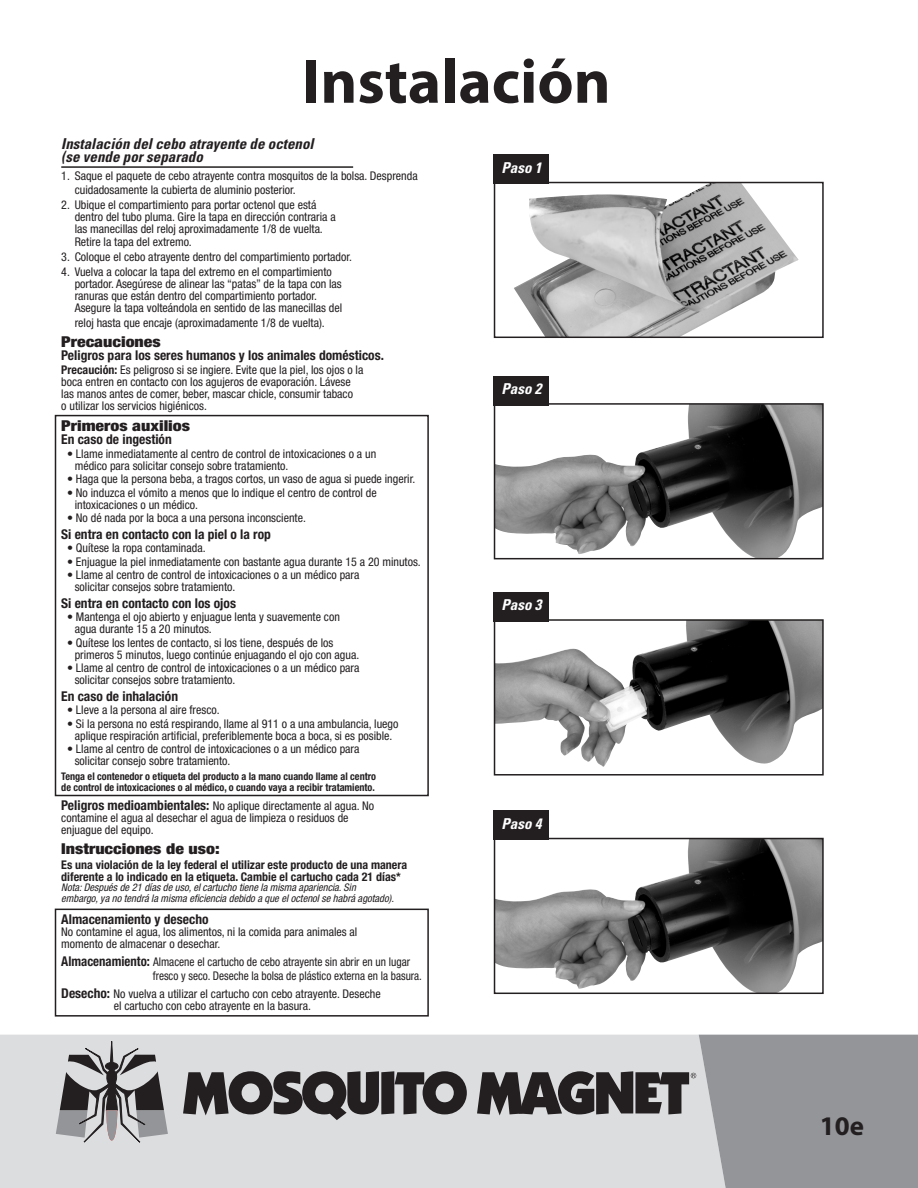
<style>
.page{position:relative;width:918px;height:1188px;background:#fff}
.page>*{position:absolute;margin:0;border:0;box-sizing:border-box;transform-origin:0 0}
.t1{font:700 63px "Myriad Pro";color:#231f20}
.t2{font:700 27px "Myriad Pro";color:#231f20}
.t3{font:italic 700 condensed 15px "Univers";color:#231f20}
.t4{font:900 condensed 15px "Helvetica Neue";color:#231f20;scale:1.19 1}
.t5{font:italic 700 condensed 15px "Univers";color:#fff}
.t6{font:700 condensed 13.5px "Helvetica Neue LT Std";color:#231f20}
.t7{font:condensed 12px/12px "Helvetica Neue";color:#231f20}
.t8{font:700 condensed 12px/12px "Helvetica Neue LT Std";color:#231f20}
.t9{font:condensed 12px/13.5px "Helvetica Neue";color:#231f20;scale:.95 1}
.t10{font:italic condensed 10.5px "Helvetica Neue";color:#231f20}
.t11{font:700 condensed 10.5px "Helvetica Neue LT Std";color:#231f20}
.s1{font-family:"Helvetica Neue LT Std";font-weight:700}
.s2{font-family:"Helvetica Neue LT Std";font-weight:700;font-size:13.5px}
</style>
<div class="page">
<div style="left:0;top:1035px;width:477px;height:153px;background:#dcdddf"></div>
<svg style="left:56px;top:1035px;width:112px;height:121px;background:#a5a5a7"></svg>
<svg style="left:183px;top:1071px;width:284px;height:49px;background:#6a6869"></svg>
<svg style="left:477px;top:1035px;width:441px;height:153px;background:#a8a8ab"></svg>
<hr style="left:61px;top:166px;width:292px;height:2px;background:#231f20">
<div style="left:494px;top:154px;width:55px;height:30px;background:#231f20"></div>
<img style="left:514px;top:185px;width:285px;height:150px">
<div style="left:494px;top:182px;width:330px;height:156px;border:2px solid #231f20"></div>
<div style="left:494px;top:376px;width:55px;height:29px;background:#231f20"></div>
<img style="left:497px;top:406px;width:324px;height:150px">
<div style="left:494px;top:403px;width:330px;height:156px;border:2px solid #231f20"></div>
<div style="left:494px;top:592px;width:55px;height:30px;background:#231f20"></div>
<img style="left:497px;top:622px;width:324px;height:145px">
<div style="left:494px;top:619px;width:330px;height:157px;border:2px solid #231f20"></div>
<div style="left:494px;top:810px;width:55px;height:30px;background:#231f20"></div>
<img style="left:497px;top:841px;width:324px;height:150px">
<div style="left:494px;top:838px;width:330px;height:156px;border:2px solid #231f20"></div>
<div style="left:55px;top:909px;width:374px;height:108px;border:2px solid #231f20"></div>
<div style="left:55px;top:415px;width:374px;height:381px;border:2px solid #231f20"></div>
<p class="t1" style="left:302px;top:40px;width:310px">Instalación</p>
<p class="t3" style="left:61px;top:134px;width:254px">Instalación del cebo atrayente de octenol</p>
<p class="t3" style="left:61px;top:148px;width:143px">(se vende por separado</p>
<p class="t7" style="left:61px;top:170px;width:358px">1. Saque el paquete de cebo atrayente contra mosquitos de la bolsa. Desprenda</p>
<p class="t7" style="left:75px;top:183px;width:222px">cuidadosamente la cubierta de aluminio posterior.</p>
<p class="t7" style="left:61px;top:198px;width:257px">2. Ubique el compartimiento para portar octenol que está</p>
<p class="t7" style="left:75px;top:210px;width:263px">dentro del tubo pluma. Gire la tapa en dirección contraria a</p>
<p class="t7" style="left:75px;top:222px;width:250px">las manecillas del reloj aproximadamente 1/8 de vuelta.</p>
<p class="t7" style="left:75px;top:236px;width:119px">Retire la tapa del extremo.</p>
<p class="t7" style="left:61px;top:251px;width:292px">3. Coloque el cebo atrayente dentro del compartimiento portador.</p>
<p class="t7" style="left:61px;top:266px;width:272px">4. Vuelva a colocar la tapa del extremo en el compartimiento</p>
<p class="t7" style="left:75px;top:278px;width:269px">portador. Asegúrese de alinear las “patas” de la tapa con las</p>
<p class="t7" style="left:75px;top:290px;width:244px">ranuras que están dentro del compartimiento portador.</p>
<p class="t7" style="left:75px;top:302px;width:269px">Asegure la tapa volteándola en sentido de las manecillas del</p>
<p class="t7" style="left:75px;top:317px;width:252px">reloj hasta que encaje (aproximadamente 1/8 de vuelta).</p>
<p class="t4" style="left:61px;top:332px;width:85px">Precauciones</p>
<p class="t6" style="left:61px;top:347px;width:324px">Peligros para los seres humanos y los animales domésticos.</p>
<p class="t7" style="left:61px;top:363px;width:304px"><span class="s1">Precaución:</span> Es peligroso si se ingiere. Evite que la piel, los ojos o la</p>
<p class="t7" style="left:61px;top:375px;width:291px">boca entren en contacto con los agujeros de evaporación. Lávese</p>
<p class="t7" style="left:61px;top:387px;width:293px">las manos antes de comer, beber, mascar chicle, consumir tabaco</p>
<p class="t7" style="left:61px;top:399px;width:147px">o utilizar los servicios higiénicos.</p>
<p class="t4" style="left:61px;top:416px;width:110px">Primeros auxilios</p>
<p class="t6" style="left:61px;top:431px;width:112px">En caso de ingestión</p>
<p class="t7" style="left:67px;top:447px;width:311px">• Llame inmediatamente al centro de control de intoxicaciones o a un</p>
<p class="t7" style="left:75px;top:459px;width:215px">médico para solicitar consejo sobre tratamiento.</p>
<p class="t7" style="left:67px;top:473px;width:350px">• Haga que la persona beba, a tragos cortos, un vaso de agua si puede ingerir.</p>
<p class="t7" style="left:75px;top:486px;width:304px;text-indent:-8px">• No induzca el vómito a menos que lo indique el centro de control de intoxicaciones o un médico.</p>
<p class="t7" style="left:67px;top:512px;width:240px">• No dé nada por la boca a una persona inconsciente.</p>
<p class="t6" style="left:61px;top:526px;width:211px">Si entra en contacto con la piel o la rop</p>
<p class="t7" style="left:67px;top:542px;width:140px">• Quítese la ropa contaminada.</p>
<p class="t7" style="left:67px;top:555px;width:355px">• Enjuague la piel inmediatamente con bastante agua durante 15 a 20 minutos.</p>
<p class="t7" style="left:67px;top:569px;width:294px">• Llame al centro de control de intoxicaciones o a un médico para</p>
<p class="t7" style="left:75px;top:581px;width:162px">solicitar consejos sobre tratamiento.</p>
<p class="t6" style="left:61px;top:595px;width:176px">Si entra en contacto con los ojos</p>
<p class="t7" style="left:67px;top:611px;width:274px">• Mantenga el ojo abierto y enjuague lenta y suavemente con</p>
<p class="t7" style="left:75px;top:623px;width:139px">agua durante 15 a 20 minutos.</p>
<p class="t7" style="left:67px;top:636px;width:268px">• Quítese los lentes de contacto, si los tiene, después de los</p>
<p class="t7" style="left:75px;top:648px;width:286px">primeros 5 minutos, luego continúe enjuagando el ojo con agua.</p>
<p class="t7" style="left:67px;top:662px;width:294px">• Llame al centro de control de intoxicaciones o a un médico para</p>
<p class="t7" style="left:75px;top:674px;width:162px">solicitar consejos sobre tratamiento.</p>
<p class="t6" style="left:61px;top:688px;width:118px">En caso de inhalación</p>
<p class="t7" style="left:67px;top:704px;width:154px">• Lleve a la persona al aire fresco.</p>
<p class="t7" style="left:67px;top:717px;width:333px;text-align:center">• Si la persona no está respirando, llame al 911 o a una ambulancia, luego aplique respiración artificial, preferiblemente boca a boca, si es posible.</p>
<p class="t7" style="left:67px;top:743px;width:294px">• Llame al centro de control de intoxicaciones o a un médico para</p>
<p class="t7" style="left:75px;top:755px;width:157px">solicitar consejo sobre tratamiento.</p>
<p class="t11" style="left:61px;top:770px;width:316px">Tenga el contenedor o etiqueta del producto a la mano cuando llame al centro</p>
<p class="t11" style="left:61px;top:781px;width:315px">de control de intoxicaciones o al médico, o cuando vaya a recibir tratamiento.</p>
<p class="t7" style="left:61px;top:800px;width:314px"><span class="s2">Peligros medioambientales:</span> No aplique directamente al agua. No</p>
<p class="t7" style="left:61px;top:812px;width:289px">contamine el agua al desechar el agua de limpieza o residuos de</p>
<p class="t7" style="left:61px;top:824px;width:94px">enjuague del equipo.</p>
<p class="t4" style="left:61px;top:839px;width:135px">Instrucciones de uso:</p>
<p class="t8" style="left:61px;top:858px;width:348px">Es una violación de la ley federal el utilizar este producto de una manera diferente a lo indicado en la etiqueta. Cambie el cartucho cada 21 días*</p>
<p class="t10" style="left:61px;top:881px;width:296px">Nota: Después de 21 días de uso, el cartucho tiene la misma apariencia. Sin</p>
<p class="t10" style="left:61px;top:892px;width:334px">embargo, ya no tendrá la misma eficiencia debido a que el octenol se habrá agotado).</p>
<p class="t6" style="left:61px;top:911px;width:149px">Almacenamiento y desecho</p>
<p class="t7" style="left:61px;top:926px;width:298px">No contamine el agua, los alimentos, ni la comida para animales al</p>
<p class="t7" style="left:61px;top:938px;width:160px">momento de almacenar o desechar.</p>
<p class="t9" style="left:153px;top:955px;width:285px;text-indent:-91px"><span class="s2">Almacenamiento:</span> Almacene el cartucho de cebo atrayente sin abrir en un lugar fresco y seco. Deseche la bolsa de plástico externa en la basura.</p>
<p class="t7" style="left:61px;top:987px;width:321px"><span class="s2">Desecho:</span> No vuelva a utilizar el cartucho con cebo atrayente. Deseche</p>
<p class="t7" style="left:114px;top:999px;width:199px">el cartucho con cebo atrayente en la basura.</p>
<p class="t5" style="left:502px;top:158px;width:41px">Paso 1</p>
<p class="t5" style="left:502px;top:380px;width:41px">Paso 2</p>
<p class="t5" style="left:502px;top:596px;width:41px">Paso 3</p>
<p class="t5" style="left:502px;top:814px;width:41px">Paso 4</p>
<p class="t2" style="left:820px;top:1108px;width:46px">10e</p>
</div>
